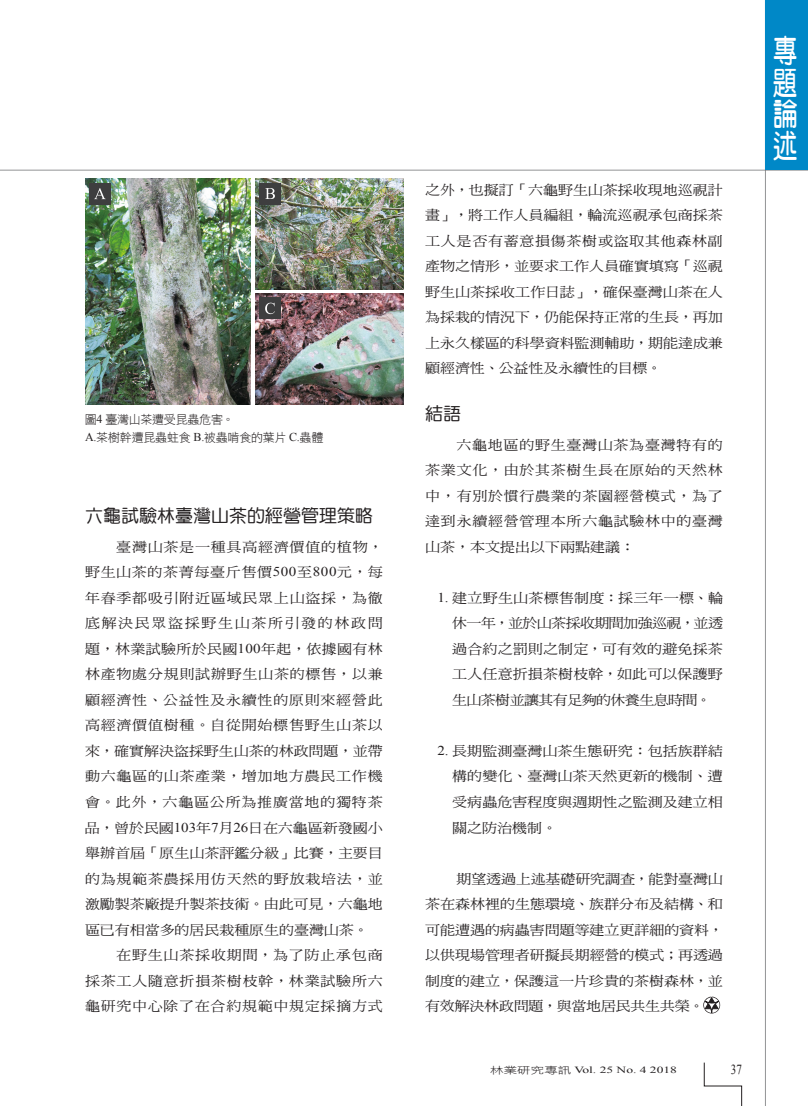
<style>
.page{position:relative;width:808px;height:1106px;background:#fff}
.page>*{position:absolute;margin:0;border:0;box-sizing:border-box;transform-origin:0 0}
.t1{font:31.5px/31.5px "DF Yuan W7 WINP BF";color:#fff;text-align:justify;scale:.77 1}
._02-內文中標標準{font:18px "DF Yuan W5 WINP BF";color:#231f20}
.t2{font:13.8px "Times New Roman";color:#231f20;scale:.8 1}
._01內文{font:13.5px/25.5px "DF Ming W5 WINP BF";color:#231f20;text-align:justify;scale:1.11 1}
._07_1_內文{font:13.5px/25.5px "DF Ming W5 WINP BF";color:#231f20;text-align:justify;scale:1.11 1}
._06圖說{font:12px/18px "DF Hei W3 WINP BF";letter-spacing:-.02em;color:#231f20}
.t3{font:9.45px "Times New Roman";color:#231f20;scale:1.43 1}
.s1{font-family:"Times New Roman"}
.s2{font-family:"DF Hei W3 WINP BF"}
</style>
<div class="page">
<hr style="left:0;top:170px;width:808px;height:1px;background:#6c6d70">
<hr style="left:765px;top:0;width:1px;height:1106px;background:#6c6d70">
<svg style="left:704px;top:1062px;width:38px;height:44px"></svg>
<div style="left:766px;top:0;width:42px;height:170px;background:#0088c7"></div>
<svg style="left:703px;top:996px;width:17px;height:17px"></svg>
<img style="left:85px;top:179px;width:166px;height:225px">
<img style="left:255px;top:179px;width:149px;height:110px">
<img style="left:255px;top:293px;width:149px;height:111px">
<div style="left:89px;top:183px;width:22px;height:21px;background:#3e3e3f"></div>
<svg style="left:94px;top:188px;width:12px;height:11px"></svg>
<div style="left:259px;top:183px;width:22px;height:21px;background:#3e3e3f"></div>
<svg style="left:265px;top:188px;width:10px;height:11px"></svg>
<div style="left:259px;top:298px;width:22px;height:21px;background:#3e3e3f"></div>
<svg style="left:265px;top:303px;width:10px;height:11px"></svg>
<p class="_06圖說" style="left:85px;top:411px;width:240px">圖<span class="s1">4</span> 臺灣山茶遭受昆蟲危害。<br><span class="s1">A.</span>茶樹幹遭昆蟲蛀食 <span class="s1">B.</span>被蟲啃食的葉片 <span class="s1">C.</span>蟲體</p>
<p class="_02-內文中標標準" style="left:85px;top:506px;width:289px">六龜試驗林臺灣山茶的經營管理策略</p>
<p class="_01內文" style="left:85px;top:534px;width:270px;text-indent:31px">臺灣山茶是一種具高經濟價值的植物，野生山茶的茶菁每臺斤售價<span class="s1">500</span>至<span class="s1">800</span>元，每年春季都吸引附近區域民眾上山盜採，為徹底解決民眾盜採野生山茶所引發的林政問題，林業試驗所於民國<span class="s1">100</span>年起，依據國有林林產物處分規則試辦野生山茶的標售，以兼顧經濟性、公益性及永續性的原則來經營此高經濟價值樹種。自從開始標售野生山茶以來，確實解決盜採野生山茶的林政問題，並帶動六龜區的山茶產業，增加地方農民工作機會。此外，六龜區公所為推廣當地的獨特茶品，曾於民國<span class="s1">103</span>年<span class="s1">7</span>月<span class="s1">26</span>日在六龜區新發國小舉辦首屆「原生山茶評鑑分級」比賽，主要目的為規範茶農採用仿天然的野放栽培法，並激勵製茶廠提升製茶技術。由此可見，六龜地區已有相當多的居民栽種原生的臺灣山茶。</p>
<p class="_01內文" style="left:85px;top:942px;width:270px;text-indent:31px">在野生山茶採收期間，為了防止承包商採茶工人隨意折損茶樹枝幹，林業試驗所六龜研究中心除了在合約規範中規定採摘方式</p>
<p class="_01內文" style="left:425px;top:177px;width:270px">之外，也擬訂「六龜野生山茶採收現地巡視計畫」，將工作人員編組，輪流巡視承包商採茶工人是否有蓄意損傷茶樹或盜取其他森林副產物之情形，並要求工作人員確實填寫「巡視野生山茶採收工作日誌」，確保臺灣山茶在人為採栽的情況下，仍能保持正常的生長，再加上永久樣區的科學資料監測輔助，期能達成兼顧經濟性、公益性及永續性的目標。</p>
<p class="_02-內文中標標準" style="left:425px;top:404px;width:37px">結語</p>
<p class="_01內文" style="left:425px;top:432px;width:270px;text-indent:31px">六龜地區的野生臺灣山茶為臺灣特有的茶業文化，由於其茶樹生長在原始的天然林中，有別於慣行農業的茶園經營模式，為了達到永續經營管理本所六龜試驗林中的臺灣山茶，本文提出以下兩點建議：</p>
<p class="_07_1_內文" style="left:452px;top:585px;width:245px;text-indent:-15px"><span class="s1">1.</span> 建立野生山茶標售制度：採三年一標、輪休一年，並於山茶採收期間加強巡視，並透過合約之罰則之制定，可有效的避免採茶工人任意折損茶樹枝幹，如此可以保護野生山茶樹並讓其有足夠的休養生息時間。</p>
<p class="_07_1_內文" style="left:452px;top:738px;width:245px;text-indent:-15px"><span class="s1">2.</span> 長期監測臺灣山茶生態研究：包括族群結構的變化、臺灣山茶天然更新的機制、遭受病蟲危害程度與週期性之監測及建立相關之防治機制。</p>
<p class="_01內文" style="left:425px;top:865px;width:270px;text-indent:31px">期望透過上述基礎研究調查，能對臺灣山茶在森林裡的生態環境、族群分布及結構、和可能遭遇的病蟲害問題等建立更詳細的資料，以供現場管理者研擬長期經營的模式；再透過制度的建立，保護這一片珍貴的茶樹森林，並有效解決林政問題，與當地居民共生共榮。</p>
<p class="t3" style="left:490px;top:1063px;width:132px"><span class="s2">林業研究專訊</span> Vol. 25 No. 4 2018</p>
<p class="t2" style="left:731px;top:1060px;width:15px">37</p>
<h1 class="t1" style="left:773px;top:35px;width:32px">專題論述</h1>
</div>
